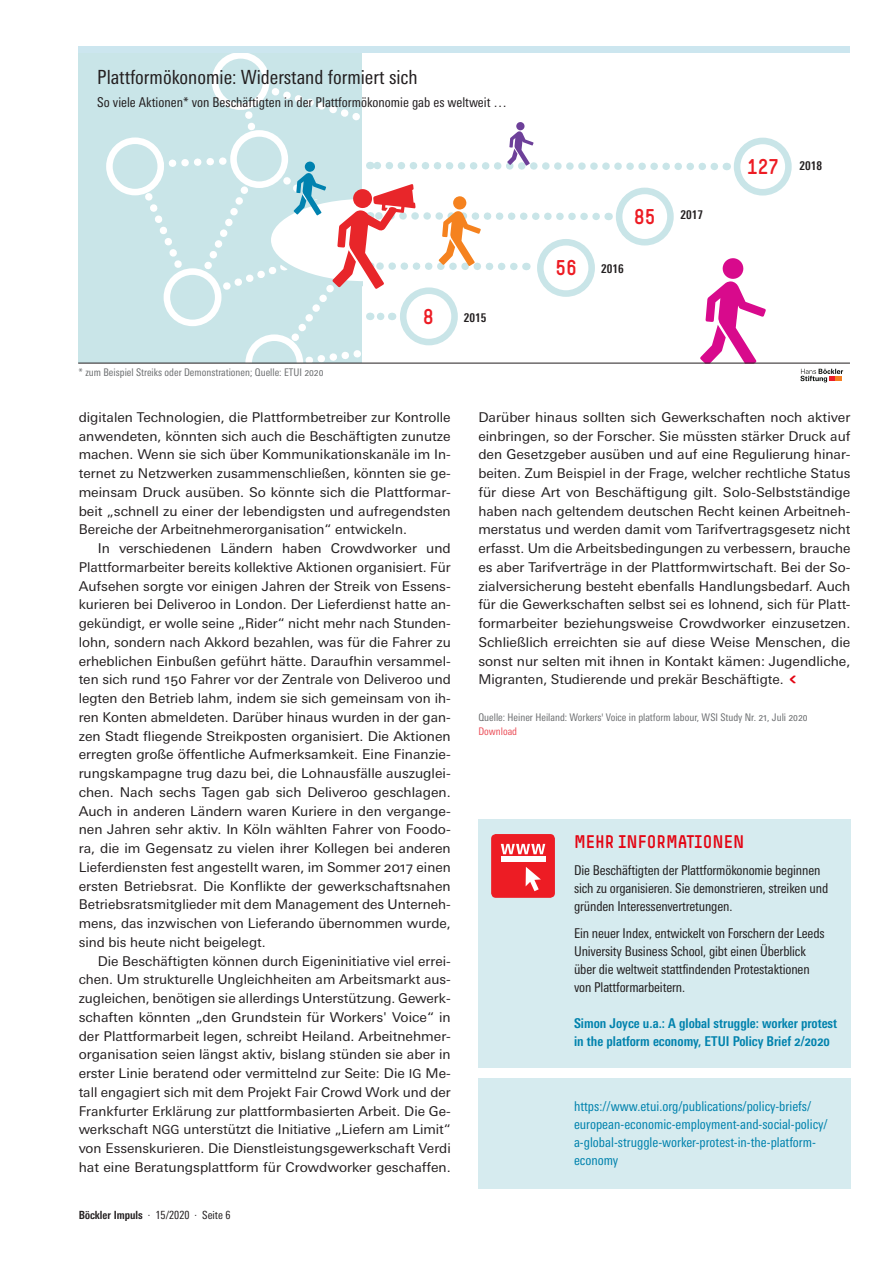
<style>
.page{position:relative;width:893px;height:1263px;background:#fff}
.page>*{position:absolute;margin:0;border:0;box-sizing:border-box;transform-origin:0 0}
.t1{font:21px "Simple HBS";color:#ed1c24}
.t2{font:condensed 19.5px "Univers Next Pro";color:#231f20}
.t3{font:18px "Simple HBS";color:#e30513}
.t4{font:13.5px/18.8px "Univers Next Pro";color:#231f20;text-align:justify}
.t5{font:condensed 13.5px/18px "Univers Next Pro";letter-spacing:-.01em;color:#231f20}
.t6{font:condensed 13.5px/18px "Univers Next Pro";color:#0082ad}
.t7{font:700 condensed 13.5px/18px "Univers Next Pro";color:#0082ad}
.t8{font:700 condensed 12px "Univers Next Pro";color:#231f20}
.t9{font:condensed 11.25px "Univers Next Pro";color:#231f20}
.t10{font:condensed 10.5px "Univers Next Pro";color:#6d6f71}
.t11{font:condensed 10.5px "Univers Next Pro";color:#eb505a}
.s1{font-size:12.45px}
.s2{font-weight:700}
.s3{font-family:"Simple HBS";font-size:18px;color:#e30513}
</style>
<div class="page">
<div style="left:478px;top:819px;width:373px;height:369px;background:#d6ebef"></div>
<div style="left:491px;top:834px;width:64px;height:64px;background:#ed1c24;border-radius:5px"></div>
<svg style="left:501px;top:844px;width:44px;height:10px"></svg>
<div style="left:501px;top:856px;width:44px;height:6px;background:#fff"></div>
<svg style="left:526px;top:867px;width:15px;height:24px"></svg>
<div style="left:472px;top:1069px;width:383px;height:9px;background:#fff"></div>
<div style="left:78px;top:53px;width:284px;height:310px;background:#c9e5e8"></div>
<div style="left:734px;top:138px;width:58px;height:58px;border:7px solid #c9e5e8;border-radius:50%"></div>
<svg style="left:109px;top:141px;width:52px;height:51px"></svg>
<div style="left:106px;top:137px;width:58px;height:58px;border:7px solid #fff;border-radius:50%"></div>
<svg style="left:215px;top:55px;width:51px;height:52px"></svg>
<div style="left:212px;top:52px;width:58px;height:58px;border:7px solid #fff;border-radius:50%"></div>
<svg style="left:127px;top:75px;width:639px;height:288px"></svg>
<div style="left:78px;top:47px;width:772px;height:6px;background:#cce6ef"></div>
<svg style="left:800px;top:369px;width:43px;height:13px"></svg>
<hr style="left:78px;top:363px;width:772px;height:1px;background:#231f20">
<h2 class="t2" style="left:97px;top:66px;width:322px">Plattformökonomie: Widerstand formiert sich</h2>
<p class="t5" style="left:97px;top:93px;width:411px">So viele Aktionen* von Beschäftigten in der Plattformökonomie gab es weltweit …</p>
<p class="t10" style="left:79px;top:366px;width:246px">* zum Beispiel Streiks oder Demonstrationen; Quelle: ETUI 2020</p>
<h1 class="t1" style="left:423px;top:305px;width:13px">8</h1>
<p class="t8" style="left:464px;top:310px;width:24px">2015</p>
<h1 class="t1" style="left:555px;top:256px;width:23px">56</h1>
<h1 class="t1" style="left:634px;top:205px;width:23px">85</h1>
<p class="t8" style="left:601px;top:261px;width:24px">2016</p>
<p class="t8" style="left:680px;top:208px;width:24px">2017</p>
<h1 class="t1" style="left:747px;top:155px;width:33px">127</h1>
<p class="t8" style="left:799px;top:158px;width:24px">2018</p>
<p class="t4" style="left:79px;top:408px;width:374px">digitalen Technologien, die Plattformbetreiber zur Kontrolle anwendeten, könnten sich auch die Beschäftigten zunutze machen. Wenn sie sich über Kommunikationskanäle im In&shy;ternet zu Netzwerken zusammenschließen, könnten sie ge&shy;meinsam Druck ausüben. So könnte sich die Plattformar&shy;beit „schnell zu einer der lebendigsten und aufregendsten Bereiche der Arbeitnehmerorganisation“ entwickeln.</p>
<p class="t4" style="left:79px;top:539px;width:374px;text-indent:19px">In verschiedenen Ländern haben Crowdworker und Plattformarbeiter bereits kollektive Aktionen organisiert. Für Aufsehen sorgte vor einigen Jahren der Streik von Essens&shy;kurieren bei Deliveroo in London. Der Lieferdienst hatte an&shy;gekündigt, er wolle seine „Rider“ nicht mehr nach Stunden&shy;lohn, sondern nach Akkord bezahlen, was für die Fahrer zu erheblichen Einbußen geführt hätte. Daraufhin versammel&shy;ten sich rund 150 Fahrer vor der Zentrale von Deliveroo und legten den Betrieb lahm, indem sie sich gemeinsam von ih&shy;ren Konten abmeldeten. Darüber hinaus wurden in der gan&shy;zen Stadt fliegende Streikposten organisiert. Die Aktionen erregten große öffentliche Aufmerksamkeit. Eine Finanzie&shy;rungskampagne trug dazu bei, die Lohnausfälle auszuglei&shy;chen. Nach sechs Tagen gab sich Deliveroo geschlagen.<br>Auch in anderen Ländern waren Kuriere in den vergange&shy;nen Jahren sehr aktiv. In Köln wählten Fahrer von Foodo&shy;ra, die im Gegensatz zu vielen ihrer Kollegen bei anderen Lieferdiensten fest angestellt waren, im Sommer 2017 einen ersten Betriebsrat. Die Konflikte der gewerkschaftsnahen Betriebsratsmitglieder mit dem Management des Unterneh&shy;mens, das inzwischen von Lieferando übernommen wurde, sind bis heute nicht beigelegt.</p>
<p class="t4" style="left:79px;top:951px;width:374px;text-indent:19px">Die Beschäftigten können durch Eigeninitiative viel errei&shy;chen. Um strukturelle Ungleichheiten am Arbeitsmarkt aus&shy;zugleichen, benötigen sie allerdings Unterstützung. Gewerk&shy;schaften könnten „den Grundstein für Workers' Voice“ in der Plattformarbeit legen, schreibt Heiland. Arbeitnehmer&shy;organisation seien längst aktiv, bislang stünden sie aber in erster Linie beratend oder vermittelnd zur Seite: Die <span class="s1">IG</span> Me&shy;tall engagiert sich mit dem Projekt Fair Crowd Work und der Frankfurter Erklärung zur plattformbasierten Arbeit. Die Ge&shy;werkschaft <span class="s1">NGG</span> unterstützt die Initiative „Liefern am Limit“ von Essenskurieren. Die Dienstleistungsgewerkschaft Verdi hat eine Beratungsplattform für Crowdworker geschaffen.</p>
<p class="t9" style="left:79px;top:1208px;width:153px"><span class="s2">Böckler Impuls</span> · 15/2020 · Seite 6</p>
<p class="t4" style="left:478px;top:408px;width:374px">Darüber hinaus sollten sich Gewerkschaften noch aktiver einbringen, so der Forscher. Sie müssten stärker Druck auf den Gesetzgeber ausüben und auf eine Regulierung hinar&shy;beiten. Zum Beispiel in der Frage, welcher rechtliche Status für diese Art von Beschäftigung gilt. Solo-Selbstständige haben nach geltendem deutschen Recht keinen Arbeitneh&shy;merstatus und werden damit vom Tarifvertragsgesetz nicht erfasst. Um die Arbeitsbedingungen zu verbessern, brauche es aber Tarifverträge in der Plattformwirtschaft. Bei der So&shy;zialversicherung besteht ebenfalls Handlungsbedarf. Auch für die Gewerkschaften selbst sei es lohnend, sich für Platt&shy;formarbeiter beziehungsweise Crowdworker einzusetzen.<br>Schließlich erreichten sie auf diese Weise Menschen, die sonst nur selten mit ihnen in Kontakt kämen: Jugendliche, Migranten, Studierende und prekär Beschäftigte.<span class="s3">&lt;</span></p>
<p class="t10" style="left:478px;top:711px;width:331px">Quelle: Heiner Heiland: Workers' Voice in platform labour, WSI Study Nr. 21, Juli 2020</p>
<p class="t11" style="left:478px;top:725px;width:40px">Download</p>
<h3 class="t3" style="left:574px;top:831px;width:172px">MEHR INFORMATIONEN</h3>
<p class="t5" style="left:574px;top:861px;width:256px">Die Beschäftigten der Plattformökonomie beginnen sich zu organisieren. Sie demonstrieren, streiken und gründen Interessenvertretungen.</p>
<p class="t5" style="left:574px;top:924px;width:252px">Ein neuer Index, entwickelt von Forschern der Leeds University Business School, gibt einen Überblick über die weltweit stattfindenden Protestaktionen von Plattformarbeitern.</p>
<p class="t7" style="left:574px;top:1014px;width:265px">Simon Joyce u.a.: A global struggle: worker protest in the platform economy, ETUI Policy Brief 2/2020</p>
<p class="t6" style="left:574px;top:1097px;width:255px">https://www.etui.org/publications/policy-briefs/ european-economic-employment-and-social-policy/ a-global-struggle-worker-protest-in-the-platform&shy;economy</p>
</div>
